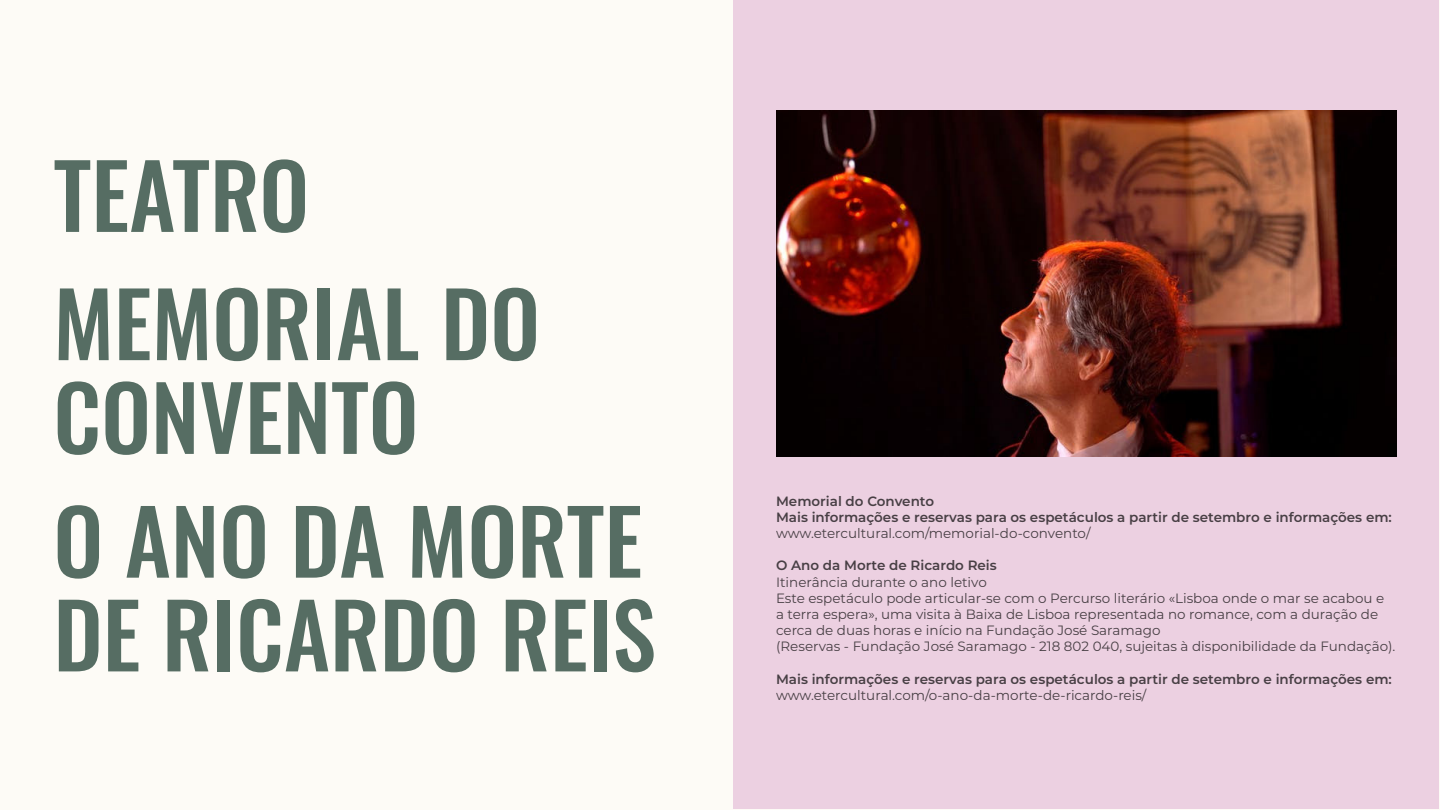
<style>
.page{position:relative;width:1440px;height:810px;background:#fcf9f1}
.page>*{position:absolute;margin:0;border:0;box-sizing:border-box;transform-origin:0 0}
.Medium_Size_110pt_Lea_132pt_Left{font:500 88.5px/93.8px "Oswald";color:#566d63}
.t1{font:13.5px/16.2px "Montserrat";color:#000}
.t2{font:600 13.5px/16.2px "Montserrat";color:#000}
</style>
<div class="page">
<div style="left:734px;top:0;width:705px;height:808px;background:#ecd0e1"></div>
<img style="left:776px;top:110px;width:620px;height:347px">
<p class="Medium_Size_110pt_Lea_132pt_Left" style="left:53px;top:155px;width:257px">TEATRO</p>
<p class="Medium_Size_110pt_Lea_132pt_Left" style="left:53px;top:283px;width:488px">MEMORIAL DO<br>CONVENTO</p>
<p class="Medium_Size_110pt_Lea_132pt_Left" style="left:53px;top:500px;width:604px">O ANO DA MORTE<br>DE RICARDO REIS</p>
<p class="t2" style="left:776px;top:492px;width:617px">Memorial do Convento<br>Mais informações e reservas para os espetáculos a partir de setembro e informações em:</p>
<p class="t1" style="left:776px;top:525px;width:316px">www.etercultural.com/memorial-do-convento/</p>
<p class="t2" style="left:776px;top:557px;width:222px">O Ano da Morte de Ricardo Reis</p>
<p class="t1" style="left:776px;top:573px;width:621px">Itinerância durante o ano letivo<br>Este espetáculo pode articular-se com o Percurso literário «Lisboa onde o mar se acabou e a terra espera», uma visita à Baixa de Lisboa representada no romance, com a duração de cerca de duas horas e início na Fundação José Saramago<br>(Reservas - Fundação José Saramago - 218 802 040, sujeitas à disponibilidade da Fundação).</p>
<p class="t2" style="left:776px;top:670px;width:617px">Mais informações e reservas para os espetáculos a partir de setembro e informações em:</p>
<p class="t1" style="left:776px;top:687px;width:372px">www.etercultural.com/o-ano-da-morte-de-ricardo-reis/</p>
</div>
